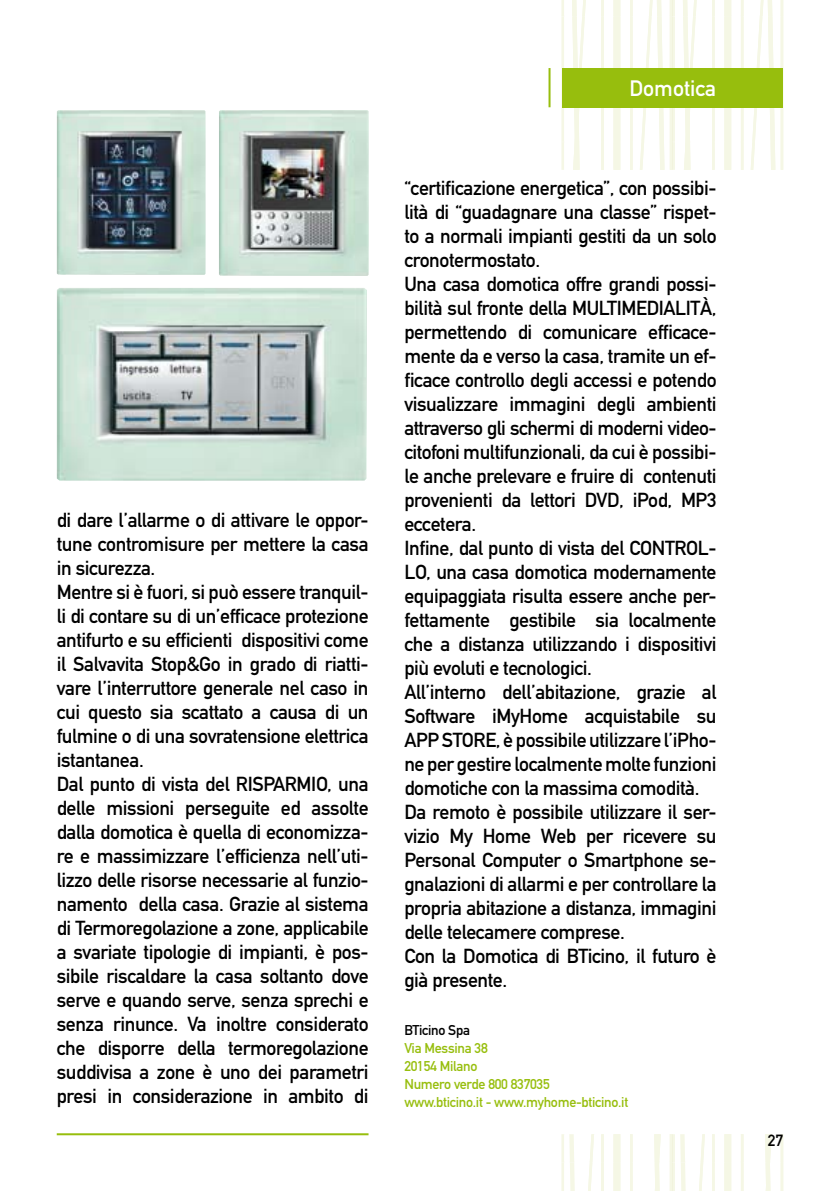
<style>
.page{position:relative;width:840px;height:1191px;background:#fff}
.page>*{position:absolute;margin:0;border:0;box-sizing:border-box;transform-origin:0 0}
.t1{font:22px "DIN Mittelschrift";color:#fff}
.t2{font:20px/24px "DIN Mittelschrift";letter-spacing:-.02em;color:#000}
.t3{font:16px "DIN Mittelschrift";color:#000}
.t4{font:14px/18px "DIN Mittelschrift";letter-spacing:-.02em;color:#97be0d}
.t5{font:14px "DIN Mittelschrift";letter-spacing:-.02em;color:#000}
</style>
<div class="page">
<svg style="left:561px;top:0;width:221px;height:170px"></svg>
<svg style="left:561px;top:1134px;width:221px;height:57px"></svg>
<img style="left:57px;top:288px;width:309px;height:193px">
<img style="left:57px;top:110px;width:148px;height:165px">
<div style="left:562px;top:68px;width:220px;height:40px;background:#97be0d"></div>
<hr style="left:548px;top:68px;width:2px;height:39px;background:#97be0d">
<hr style="left:57px;top:1133px;width:311px;height:2px;background:#97be0d">
<img style="left:219px;top:110px;width:149px;height:166px">
<p class="t2" style="left:57px;top:508px;width:313px">di dare l’allarme o di attivare le oppor&shy;tune contromisure per mettere la casa in sicurezza.<br>Mentre si è fuori, si può essere tranquil&shy;li di contare su di un’efficace protezione antifurto e su efficienti dispositivi come il Salvavita Stop&amp;Go in grado di riatti&shy;vare l’interruttore generale nel caso in cui questo sia scattato a causa di un fulmine o di una sovratensione elettrica istantanea.<br>Dal punto di vista del RISPARMIO, una delle missioni perseguite ed assolte dalla domotica è quella di economizza&shy;re e massimizzare l’efficienza nell’uti&shy;lizzo delle risorse necessarie al funzio&shy;namento della casa. Grazie al sistema di Termoregolazione a zone, applicabile a svariate tipologie di impianti, è pos&shy;sibile riscaldare la casa soltanto dove serve e quando serve, senza sprechi e senza rinunce. Va inoltre considerato che disporre della termoregolazione suddivisa a zone è uno dei parametri presi in considerazione in ambito di</p>
<p class="t1" style="left:629px;top:75px;width:88px">Domotica</p>
<p class="t2" style="left:404px;top:176px;width:313px">“certificazione energetica”, con possibi&shy;lità di “guadagnare una classe” rispet&shy;to a normali impianti gestiti da un solo cronotermostato.<br>Una casa domotica offre grandi possi&shy;bilità sul fronte della MULTIMEDIALITÀ, permettendo di comunicare efficace&shy;mente da e verso la casa, tramite un ef&shy;ficace controllo degli accessi e potendo visualizzare immagini degli ambienti attraverso gli schermi di moderni video&shy;citofoni multifunzionali, da cui è possibi&shy;le anche prelevare e fruire di contenuti provenienti da lettori DVD, iPod, MP3 eccetera.<br>Infine, dal punto di vista del CONTROL-LO, una casa domotica modernamente equipaggiata risulta essere anche per&shy;fettamente gestibile sia localmente che a distanza utilizzando i dispositivi più evoluti e tecnologici.<br>All’interno dell’abitazione, grazie al Software iMyHome acquistabile su APP STORE, è possibile utilizzare l’iPho&shy;ne per gestire localmente molte funzioni domotiche con la massima comodità.<br>Da remoto è possibile utilizzare il ser&shy;vizio My Home Web per ricevere su Personal Computer o Smartphone se&shy;gnalazioni di allarmi e per controllare la propria abitazione a distanza, immagini delle telecamere comprese.<br>Con la Domotica di BTicino, il futuro è già presente.</p>
<p class="t5" style="left:404px;top:1021px;width:67px">BTicino Spa</p>
<p class="t4" style="left:404px;top:1039px;width:225px">Via Messina 38<br>20154 Milano<br>Numero verde 800 837035 www.bticino.it - www.myhome-bticino.it</p>
<p class="t3" style="left:767px;top:1131px;width:17px">27</p>
</div>
